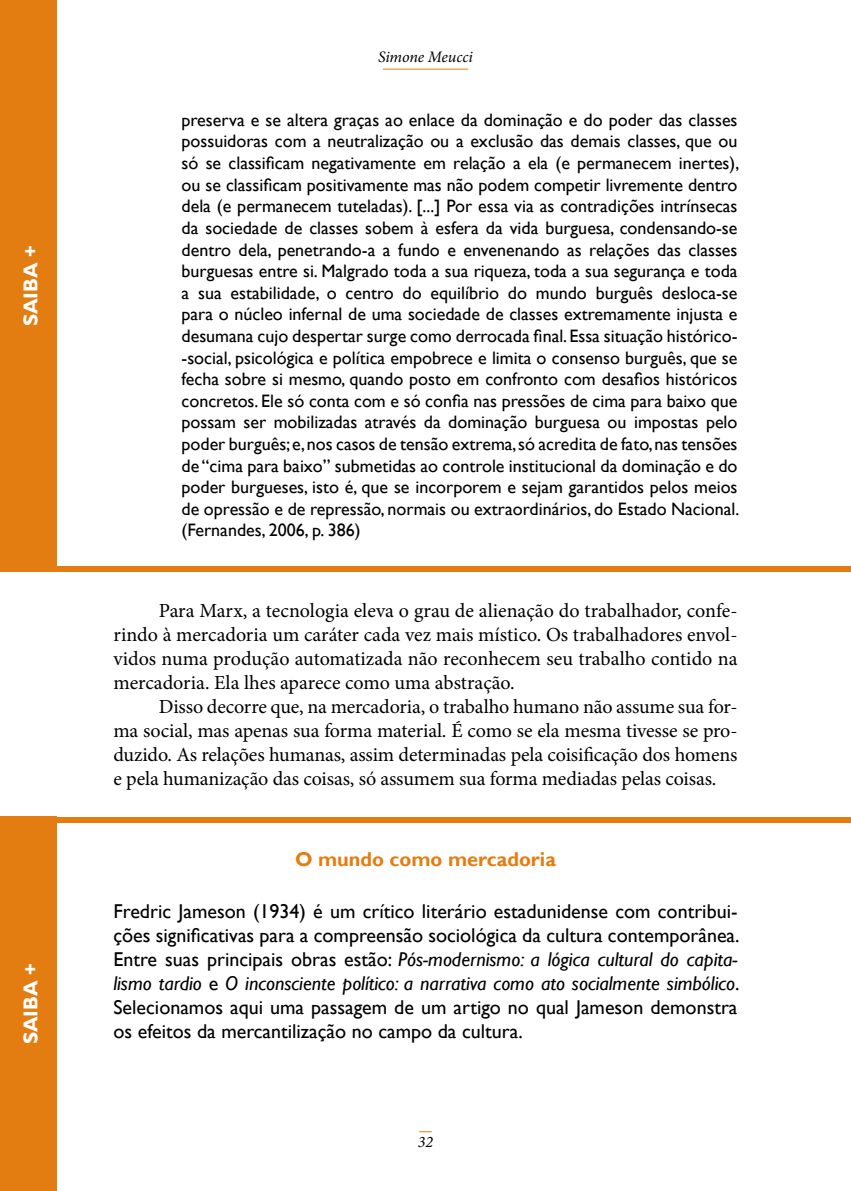
<style>
.page{position:relative;width:851px;height:1191px;background:#fff}
.page>*{position:absolute;margin:0;border:0;box-sizing:border-box;transform-origin:0 0}
.t1{font:20px/24px "Minion Pro";letter-spacing:-.005em;color:#000;text-align:justify}
.t2{font:20px/24px "Gill Sans";color:#000;text-align:justify}
.t3{font:700 20px "Gill Sans";color:#e37d11}
.t4{font:700 20px "Gill Sans";color:#fff}
.t5{font:18px/21.6px "Gill Sans";color:#000;text-align:justify}
.t6{font:italic 16px "Minion Pro";letter-spacing:-.005em;color:#000}
.s1{font-style:italic}
</style>
<div class="page">
<svg style="left:419px;top:1131px;width:12px;height:1px"></svg>
<hr style="left:383px;top:69px;width:85px;height:1px;background:#e37d11">
<div style="left:0;top:0;width:57px;height:571px;background:#e37d11"></div>
<div style="left:0;top:816px;width:57px;height:375px;background:#e37d11"></div>
<div style="left:41px;top:566px;width:809px;height:5px;background:#e37d11"></div>
<div style="left:41px;top:816px;width:809px;height:6px;background:#e37d11"></div>
<p class="t4" style="left:19px;top:326px;width:83px;rotate:-90deg">SAIBA +</p>
<p class="t4" style="left:19px;top:1044px;width:83px;rotate:-90deg">SAIBA +</p>
<p class="t6" style="left:378px;top:46px;width:96px">Simone Meucci</p>
<p class="t5" style="left:181px;top:109px;width:559px">preserva e se altera graças ao enlace da dominação e do poder das classes possuidoras com a neutralização ou a exclusão das demais classes, que ou só se classificam negativamente em relação a ela (e permanecem inertes), ou se classificam positivamente mas não podem competir livremente dentro dela (e permanecem tuteladas). [...] Por essa via as contradições intrínsecas da sociedade de classes sobem à esfera da vida burguesa, condensando-se dentro dela, penetrando-a a fundo e envenenando as relações das classes burguesas entre si. Malgrado toda a sua riqueza, toda a sua segurança e toda a sua estabilidade, o centro do equilíbrio do mundo burguês desloca-se para o núcleo infernal de uma sociedade de classes extremamente injusta e desumana cujo despertar surge como derrocada final. Essa situação histórico--social, psicológica e política empobrece e limita o consenso burguês, que se fecha sobre si mesmo, quando posto em confronto com desafios históricos concretos. Ele só conta com e só confia nas pressões de cima para baixo que possam ser mobilizadas através da dominação burguesa ou impostas pelo poder burguês; e, nos casos de tensão extrema, só acredita de fato, nas tensões de “cima para baixo” submetidas ao controle institucional da dominação e do poder burgueses, isto é, que se incorporem e sejam garantidos pelos meios de opressão e de repressão, normais ou extraordinários, do Estado Nacional. (Fernandes, 2006, p. 386)</p>
<p class="t1" style="left:113px;top:599px;width:625px;text-indent:45px">Para Marx, a tecnologia eleva o grau de alienação do trabalhador, confe&shy;rindo à mercadoria um caráter cada vez mais místico. Os trabalhadores envol&shy;vidos numa produção automatizada não reconhecem seu trabalho contido na mercadoria. Ela lhes aparece como uma abstração.</p>
<p class="t1" style="left:113px;top:695px;width:625px;text-indent:45px">Disso decorre que, na mercadoria, o trabalho humano não assume sua for&shy;ma social, mas apenas sua forma material. É como se ela mesma tivesse se pro&shy;duzido. As relações humanas, assim determinadas pela coisificação dos homens e pela humanização das coisas, só assumem sua forma mediadas pelas coisas.</p>
<p class="t3" style="left:295px;top:847px;width:262px">O mundo como mercadoria</p>
<p class="t2" style="left:113px;top:900px;width:627px">Fredric Jameson (1934) é um crítico literário estadunidense com contribui&shy;ções significativas para a compreensão sociológica da cultura contemporânea.<br>Entre suas principais obras estão: <span class="s1">Pós-modernismo: a lógica cultural do capita&shy;lismo tardio</span> e <span class="s1">O inconsciente político: a narrativa como ato socialmente simbólico</span>.<br>Selecionamos aqui uma passagem de um artigo no qual Jameson demonstra os efeitos da mercantilização no campo da cultura.</p>
<p class="t6" style="left:418px;top:1131px;width:17px">32</p>
</div>
